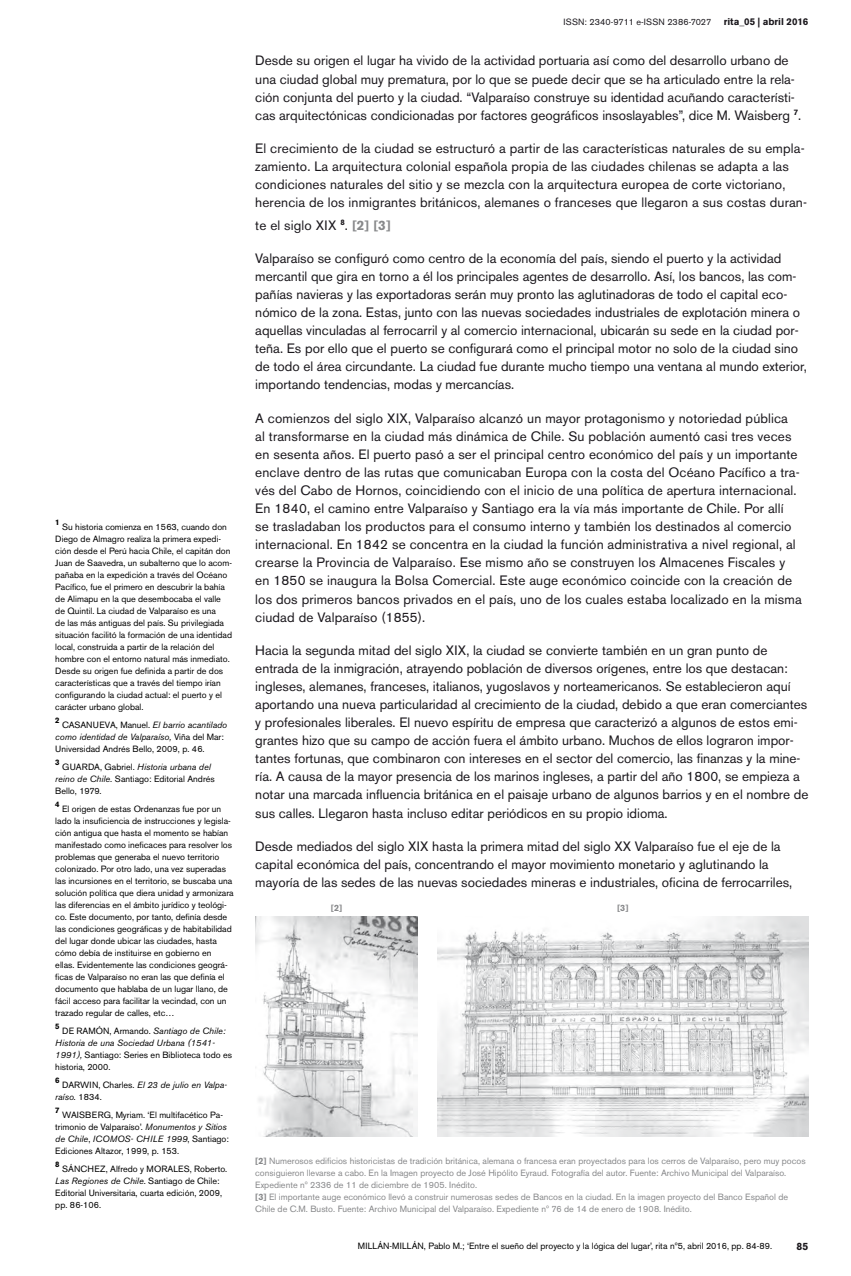
<style>
.page{position:relative;width:851px;height:1276px;background:#fff}
.page>*{position:absolute;margin:0;border:0;box-sizing:border-box;transform-origin:0 0}
.t1{font:13.5px/18.1px "Akzidenz Grotesk BE";color:#1a171c}
.t2{font:700 10.5px "Akzidenz Grotesk BE";color:#1a171c}
.t3{font:700 9.75px "Akzidenz Grotesk BE";color:#1a171c}
.t4{font:9px/12px "Akzidenz Grotesk BE";color:#000}
.t5{font:9px/12px "Akzidenz Grotesk BE";color:#87888a}
.t6{font:italic 9px/12px "Akzidenz Grotesk BE";color:#000}
.t7{font:9px "Akzidenz Grotesk BE";letter-spacing:.02em;color:#1a171c}
.t8{font:700 9px "Akzidenz Grotesk BE";color:#87888a}
.t9{font:700 7.8px "Akzidenz Grotesk BE";color:#000}
.s1{font-style:italic}
.s2{font-style:normal}
.s3{font-weight:700;color:#87888a}
.s4{font-weight:700}
</style>
<div class="page">
<img style="left:255px;top:916px;width:163px;height:221px">
<img style="left:437px;top:916px;width:371px;height:221px">
<p class="t9" style="left:55px;top:518px;width:6px">1</p>
<p class="t4" style="left:55px;top:520px;width:178px;text-indent:7px">Su historia comienza en 1563, cuando don Diego de Almagro realiza la primera expedi&shy;ción desde el Perú hacia Chile, el capitán don Juan de Saavedra, un subalterno que lo acom&shy;pañaba en la expedición a través del Océano Pacífico, fue el primero en descubrir la bahía de Alimapu en la que desembocaba el valle de Quintil. La ciudad de Valparaíso es una<br>de las más antiguas del país. Su privilegiada situación facilitó la formación de una identidad local, construida a partir de la relación del hombre con el entorno natural más inmediato.<br>Desde su origen fue definida a partir de dos características que a través del tiempo irían configurando la ciudad actual: el puerto y el carácter urbano global.</p>
<p class="t9" style="left:55px;top:716px;width:6px">2</p>
<p class="t4" style="left:55px;top:718px;width:173px;text-indent:7px">CASANUEVA, Manuel. <span class="s1">El barrio acantilado como identidad de Valparaíso,</span> Viña del Mar:<br>Universidad Andrés Bello, 2009, p. 46.</p>
<p class="t9" style="left:55px;top:758px;width:6px">3</p>
<p class="t4" style="left:55px;top:760px;width:161px;text-indent:7px">GUARDA, Gabriel. <span class="s1">Historia urbana del reino de Chile</span>. Santiago: Editorial Andrés<br>Bello, 1979.</p>
<p class="t9" style="left:55px;top:800px;width:6px">4</p>
<p class="t4" style="left:55px;top:802px;width:180px;text-indent:7px">El origen de estas Ordenanzas fue por un lado la insuficiencia de instrucciones y legisla&shy;ción antigua que hasta el momento se habían manifestado como ineficaces para resolver los problemas que generaba el nuevo territorio colonizado. Por otro lado, una vez superadas las incursiones en el territorio, se buscaba una solución política que diera unidad y armonizara las diferencias en el ámbito jurídico y teológi&shy;co. Este documento, por tanto, definía desde las condiciones geográficas y de habitabilidad del lugar donde ubicar las ciudades, hasta cómo debía de instituirse en gobierno en<br>ellas. Evidentemente las condiciones geográ&shy;ficas de Valparaíso no eran las que definía el documento que hablaba de un lugar llano, de fácil acceso para facilitar la vecindad, con un trazado regular de calles, etc…</p>
<p class="t9" style="left:55px;top:1022px;width:6px">5</p>
<p class="t4" style="left:55px;top:1024px;width:178px;text-indent:7px">DE RAMÓN, Armando. <span class="s1">Santiago de Chile:<br>Historia de una Sociedad Urbana (1541- 1991),</span> Santiago: Series en Biblioteca todo es historia, 2000.</p>
<p class="t9" style="left:55px;top:1076px;width:6px">6</p>
<p class="t6" style="left:55px;top:1078px;width:173px;text-indent:7px"><span class="s2">DARWIN, Charles.</span> El 23 de julio en Valpa&shy;raíso. <span class="s2">1834.</span></p>
<p class="t9" style="left:55px;top:1106px;width:6px">7</p>
<p class="t4" style="left:55px;top:1108px;width:175px;text-indent:7px">WAISBERG, Myriam. ‘El multifacético Pa&shy;trimonio de Valparaíso’. <span class="s1">Monumentos y Sitios de Chile</span>, <span class="s1">ICOMOS- CHILE 1999</span>, Santiago:<br>Ediciones Altazor, 1999, p. 153.</p>
<p class="t9" style="left:55px;top:1160px;width:6px">8</p>
<p class="t4" style="left:55px;top:1162px;width:173px;text-indent:7px">SÁNCHEZ, Alfredo y MORALES, Roberto.<br><span class="s1">Las Regiones de Chile</span>. Santiago de Chile:<br>Editorial Universitaria, cuarta edición, 2009, pp. 86-106.</p>
<p class="t7" style="left:563px;top:17px;width:149px">ISSN: 2340-9711 e-ISSN 2386-7027</p>
<p class="t3" style="left:723px;top:16px;width:86px">rita_05 | abril 2016</p>
<p class="t1" style="left:255px;top:52px;width:547px">Desde su origen el lugar ha vivido de la actividad portuaria así como del desarrollo urbano de una ciudad global muy prematura, por lo que se puede decir que se ha articulado entre la rela&shy;ción conjunta del puerto y la ciudad. “Valparaíso construye su identidad acuñando característi&shy;cas arquitectónicas condicionadas por factores geográficos insoslayables”, dice M. Waisberg <sup>7</sup>.</p>
<p class="t1" style="left:255px;top:139px;width:553px">El crecimiento de la ciudad se estructuró a partir de las características naturales de su empla&shy;zamiento. La arquitectura colonial española propia de las ciudades chilenas se adapta a las condiciones naturales del sitio y se mezcla con la arquitectura europea de corte victoriano, herencia de los inmigrantes británicos, alemanes o franceses que llegaron a sus costas duran-</p>
<p class="t1" style="left:255px;top:216px;width:137px">te el siglo XIX <sup>8</sup>. <span class="s3">[2] [3]</span></p>
<p class="t1" style="left:255px;top:249px;width:553px">Valparaíso se configuró como centro de la economía del país, siendo el puerto y la actividad mercantil que gira en torno a él los principales agentes de desarrollo. Así, los bancos, las com&shy;pañías navieras y las exportadoras serán muy pronto las aglutinadoras de todo el capital eco&shy;nómico de la zona. Estas, junto con las nuevas sociedades industriales de explotación minera o aquellas vinculadas al ferrocarril y al comercio internacional, ubicarán su sede en la ciudad por&shy;teña. Es por ello que el puerto se configurará como el principal motor no solo de la ciudad sino de todo el área circundante. La ciudad fue durante mucho tiempo una ventana al mundo exterior, importando tendencias, modas y mercancías.</p>
<p class="t1" style="left:255px;top:409px;width:548px">A comienzos del siglo XIX, Valparaíso alcanzó un mayor protagonismo y notoriedad pública<br>al transformarse en la ciudad más dinámica de Chile. Su población aumentó casi tres veces en sesenta años. El puerto pasó a ser el principal centro económico del país y un importante enclave dentro de las rutas que comunicaban Europa con la costa del Océano Pacífico a tra&shy;vés del Cabo de Hornos, coincidiendo con el inicio de una política de apertura internacional.<br>En 1840, el camino entre Valparaíso y Santiago era la vía más importante de Chile. Por allí<br>se trasladaban los productos para el consumo interno y también los destinados al comercio internacional. En 1842 se concentra en la ciudad la función administrativa a nivel regional, al crearse la Provincia de Valparaíso. Ese mismo año se construyen los Almacenes Fiscales y en 1850 se inaugura la Bolsa Comercial. Este auge económico coincide con la creación de los dos primeros bancos privados en el país, uno de los cuales estaba localizado en la misma ciudad de Valparaíso (1855).</p>
<p class="t1" style="left:255px;top:641px;width:554px">Hacia la segunda mitad del siglo XIX, la ciudad se convierte también en un gran punto de entrada de la inmigración, atrayendo población de diversos orígenes, entre los que destacan: ingleses, alemanes, franceses, italianos, yugoslavos y norteamericanos. Se establecieron aquí aportando una nueva particularidad al crecimiento de la ciudad, debido a que eran comerciantes y profesionales liberales. El nuevo espíritu de empresa que caracterizó a algunos de estos emi&shy;grantes hizo que su campo de acción fuera el ámbito urbano. Muchos de ellos lograron impor&shy;tantes fortunas, que combinaron con intereses en el sector del comercio, las finanzas y la mine&shy;ría. A causa de la mayor presencia de los marinos ingleses, a partir del año 1800, se empieza a notar una marcada influencia británica en el paisaje urbano de algunos barrios y en el nombre de sus calles. Llegaron hasta incluso editar periódicos en su propio idioma.</p>
<p class="t1" style="left:255px;top:837px;width:538px">Desde mediados del siglo XIX hasta la primera mitad del siglo XX Valparaíso fue el eje de la capital económica del país, concentrando el mayor movimiento monetario y aglutinando la mayoría de las sedes de las nuevas sociedades mineras e industriales, oficina de ferrocarriles,</p>
<p class="t8" style="left:331px;top:903px;width:13px">[2]</p>
<p class="t8" style="left:617px;top:903px;width:13px">[3]</p>
<p class="t5" style="left:255px;top:1154px;width:551px"><span class="s4">[2]</span> Numerosos edificios historicistas de tradición británica, alemana o francesa eran proyectados para los cerros de Valparaíso, pero muy pocos consiguieron llevarse a cabo. En la Imagen proyecto de José Hipólito Eyraud. Fotografía del autor. Fuente: Archivo Municipal del Valparaíso.<br>Expediente nº 2336 de 11 de diciembre de 1905. Inédito.<br><span class="s4">[3]</span> El importante auge económico llevó a construir numerosas sedes de Bancos en la ciudad. En la imagen proyecto del Banco Español de Chile de C.M. Busto. Fuente: Archivo Municipal del Valparaíso. Expediente nº 76 de 14 de enero de 1908. Inédito.</p>
<p class="t2" style="left:796px;top:1240px;width:13px">85</p>
<p class="t4" style="left:358px;top:1239px;width:416px">MILLÁN-MILLÁN, Pablo M.; ‘Entre el sueño del proyecto y la lógica del lugar’, rita nº5, abril 2016, pp. 84-89.</p>
</div>
